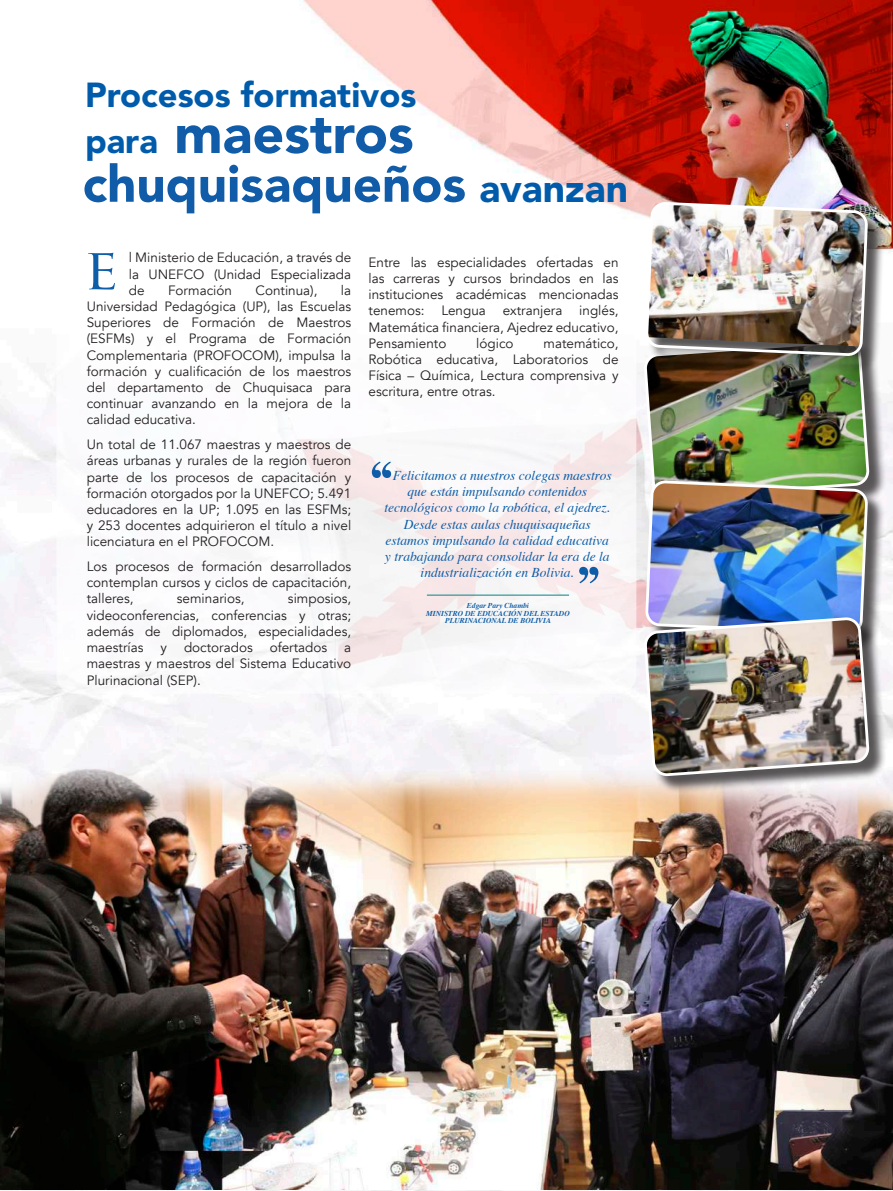
<style>
.page{position:relative;width:893px;height:1191px;background:#fff}
.page>*{position:absolute;margin:0;border:0;box-sizing:border-box;transform-origin:0 0}
.t1{font:900 55.5px "Avenir LT Std";color:#105ca9}
.t2{font:900 51px "Avenir LT Std";color:#105ca9}
.t3{font:48px "Trajan Pro";color:#0d5da8;scale:1.26 1}
.t4{font:900 34.5px "Avenir LT Std";color:#015bab}
.t5{font:13.5px/16.2px "Avenir";color:#231f20;text-align:justify}
.t6{font:italic 13.5px "Times";color:#0d5da8}
.t7{font:italic 700 7.5px/7.5px "Times";color:#0d5da8;text-align:center}
.s1{font-size:34.5px;color:#015bab}
.s2{font-size:39px;color:#015bab}
</style>
<div class="page">
<img style="left:0;top:0;width:893px;height:1191px">
<img style="left:0;top:639px;width:893px;height:550px">
<div style="left:56px;top:249px;width:580px;height:444px;background:#fff;border-radius:18px"></div>
<div style="left:646px;top:342px;width:240px;height:174px;background:#231f20;opacity:.75"></div>
<div style="left:648px;top:483px;width:237px;height:169px;background:#231f20;opacity:.75"></div>
<div style="left:646px;top:619px;width:240px;height:174px;background:#231f20;opacity:.75"></div>
<div style="left:648px;top:204px;width:237px;height:169px;background:#231f20;opacity:.75"></div>
<img style="left:642px;top:203px;width:229px;height:575px">
<svg style="left:372px;top:461px;width:19px;height:17px"></svg>
<svg style="left:579px;top:567px;width:19px;height:16px"></svg>
<hr style="left:427px;top:595px;width:142px;height:1px;background:#008586">
<h3 class="t4" style="left:85px;top:74px;width:333px">Procesos formativos</h3>
<h1 class="t1" style="left:85px;top:100px;width:330px"><span class="s1">para</span> maestros</h1>
<h2 class="t2" style="left:83px;top:153px;width:547px">chuquisaqueños <span class="s2">avanzan</span></h2>
<p class="t5" style="left:129px;top:250px;width:224px">l Ministerio de Educación, a través de la UNEFCO (Unidad Especializada de</p>
<h3 class="t3" style="left:83px;top:241px;width:31px">E</h3>
<p class="t5" style="left:369px;top:254px;width:251px">Entre las especialidades ofertadas en las carreras y cursos brindados en las instituciones académicas mencionadas tenemos: Lengua extranjera inglés, Matemática financiera, Ajedrez educativo, Pensamiento</p>
<p class="t5" style="left:87px;top:282px;width:266px;text-indent:254px">la Universidad Pedagógica (UP), las Escuelas Superiores de Formación de Maestros (ESFMs) y el Programa de Formación Complementaria (PROFOCOM), impulsa la formación y cualificación de los maestros del departamento de Chuquisaca para continuar avanzando en la mejora de la calidad educativa.</p>
<p class="t5" style="left:87px;top:437px;width:266px">Un total de 11.067 maestras y maestros de áreas urbanas y rurales de la región fueron parte de los procesos de capacitación y formación otorgados por la UNEFCO; 5.491 educadores en la UP; 1.095 en las ESFMs; y 253 docentes adquirieron el título a nivel licenciatura en el PROFOCOM.</p>
<p class="t5" style="left:87px;top:558px;width:266px">Los procesos de formación desarrollados contemplan cursos y ciclos de capacitación, talleres,</p>
<p class="t5" style="left:168px;top:282px;width:66px">Formación</p>
<p class="t5" style="left:255px;top:282px;width:64px">Continua),</p>
<p class="t5" style="left:476px;top:335px;width:39px">lógico</p>
<p class="t5" style="left:369px;top:335px;width:251px;text-indent:175px">matemático, Robótica educativa, Laboratorios de Física – Química, Lectura comprensiva y escritura, entre otras.</p>
<p class="t6" style="left:393px;top:470px;width:220px">Felicitamos a nuestros colegas maestros</p>
<p class="t6" style="left:407px;top:486px;width:181px">que están impulsando contenidos</p>
<p class="t6" style="left:384px;top:502px;width:227px">tecnológicos como la robótica, el ajedrez.</p>
<p class="t6" style="left:404px;top:518px;width:189px">Desde estas aulas chuquisaqueñas</p>
<p class="t6" style="left:386px;top:534px;width:225px">estamos impulsando la calidad educativa</p>
<p class="t6" style="left:385px;top:551px;width:226px">y trabajando para consolidar la era de la</p>
<p class="t6" style="left:421px;top:567px;width:155px">industrialización en Bolivia.</p>
<p class="t7" style="left:426px;top:602px;width:145px">Edgar Pary Chambi<br>MINISTRO DE EDUCACIÓN DEL ESTADO<br>PLURINACIONAL DE BOLIVIA</p>
<p class="t5" style="left:87px;top:591px;width:266px;text-indent:201px">simposios, videoconferencias, conferencias y otras; además de diplomados, especialidades, maestrías</p>
<p class="t5" style="left:177px;top:591px;width:69px">seminarios,</p>
<p class="t5" style="left:160px;top:639px;width:8px">y</p>
<p class="t5" style="left:184px;top:639px;width:70px">doctorados</p>
<p class="t5" style="left:270px;top:639px;width:59px">ofertados</p>
<p class="t5" style="left:87px;top:639px;width:266px;text-indent:257px">a maestras y maestros del Sistema Educativo Plurinacional (SEP).</p>
</div>
